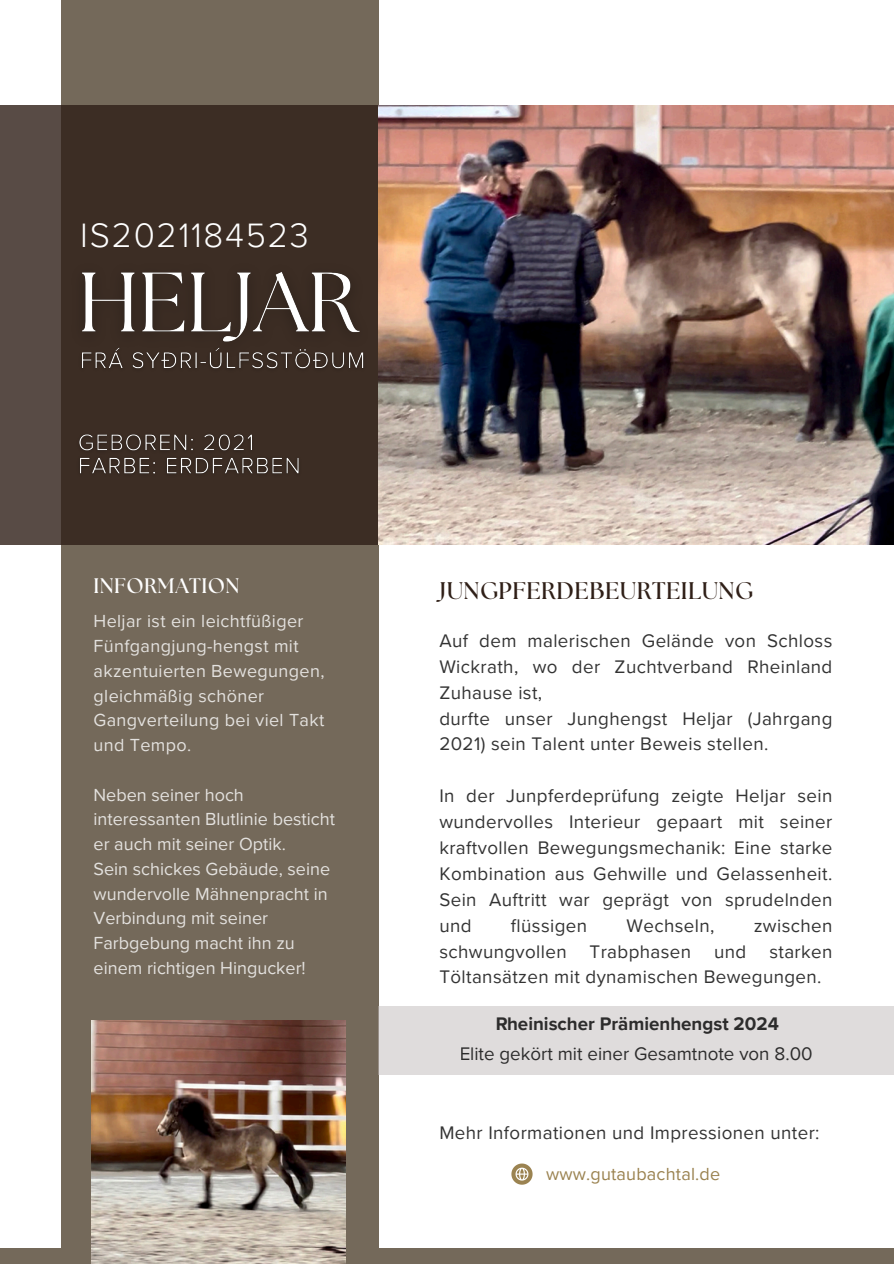
<style>
.page{position:relative;width:894px;height:1264px;background:#fff}
.page>*{position:absolute;margin:0;border:0;box-sizing:border-box;transform-origin:0 0}
.t1{font:300 34.8px "Proxima Nova";letter-spacing:.05em;color:#fff}
.t2{font:700 24px "The Seasons";letter-spacing:.02em;color:#2f1f17}
.t3{font:700 21px "The Seasons";letter-spacing:.02em;color:#fff}
.t4{font:18.75px/25.8px "Proxima Nova";letter-spacing:.02em;color:#000;text-align:justify}
.t5{font:18.75px "Proxima Nova";color:#000}
.t6{font:700 18.75px "Proxima Nova";color:#000}
.t7{font:18px/24.8px "Proxima Nova";color:#fff}
.t8{font:18px/24.8px "Proxima Nova";letter-spacing:.02em;color:#fff}
.t9{font:18px "Proxima Nova";letter-spacing:.01em;color:#9b8351}
</style>
<div class="page">
<div style="left:61px;top:0;width:317px;height:1263px;background:#74695a"></div>
<svg style="left:0;top:105px;width:378px;height:440px;background:#42342c"></svg>
<img style="left:378px;top:105px;width:515px;height:440px">
<div style="left:0;top:1247px;width:893px;height:16px;background:#74695a"></div>
<img style="left:91px;top:1020px;width:255px;height:243px">
<img style="left:61px;top:253px;width:321px;height:112px">
<img style="left:75px;top:341px;width:295px;height:35px">
<div style="left:378px;top:1006px;width:515px;height:68px;background:#dfdcdc"></div>
<svg style="left:511px;top:1163px;width:21px;height:21px"></svg>
<img style="left:73px;top:428px;width:232px;height:53px">
<p class="t1" style="left:80px;top:215px;width:230px">IS2021184523</p>
<p class="t3" style="left:93px;top:576px;width:147px">INFORMATION</p>
<p class="t8" style="left:93px;top:609px;width:232px">Heljar ist ein leichtfüßiger<br>Fünfgangjung-hengst mit akzentuierten Bewegungen, gleichmäßig schöner<br>Gangverteilung bei viel Takt und Tempo.</p>
<p class="t7" style="left:93px;top:782px;width:243px">Neben seiner hoch interessanten Blutlinie besticht er auch mit seiner Optik.<br>Sein schickes Gebäude, seine wundervolle Mähnenpracht in<br>Verbindung mit seiner<br>Farbgebung macht ihn zu einem richtigen Hingucker!</p>
<p class="t2" style="left:439px;top:580px;width:315px">JUNGPFERDEBEURTEILUNG</p>
<p class="t4" style="left:439px;top:628px;width:394px;text-align:left">Auf dem malerischen Gelände von Schloss Wickrath, wo der Zuchtverband Rheinland Zuhause ist,<br>durfte unser Junghengst Heljar (Jahrgang 2021) sein Talent unter Beweis stellen.</p>
<p class="t4" style="left:439px;top:783px;width:394px">In der Junpferdeprüfung zeigte Heljar sein wundervolles Interieur gepaart mit seiner kraftvollen Bewegungsmechanik: Eine starke Kombination aus Gehwille und Gelassenheit.<br>Sein Auftritt war geprägt von sprudelnden und</p>
<p class="t4" style="left:511px;top:912px;width:78px">flüssigen</p>
<p class="t4" style="left:626px;top:912px;width:89px">Wechseln,</p>
<p class="t4" style="left:439px;top:912px;width:394px;text-indent:314px">zwischen schwungvollen Trabphasen und starken Töltansätzen mit dynamischen Bewegungen.</p>
<p class="t6" style="left:495px;top:1013px;width:285px">Rheinischer Prämienhengst 2024</p>
<p class="t5" style="left:459px;top:1043px;width:354px">Elite gekört mit einer Gesamtnote von 8.00</p>
<p class="t4" style="left:439px;top:1119px;width:381px">Mehr Informationen und Impressionen unter:</p>
<p class="t9" style="left:546px;top:1163px;width:176px">www.gutaubachtal.de</p>
</div>
